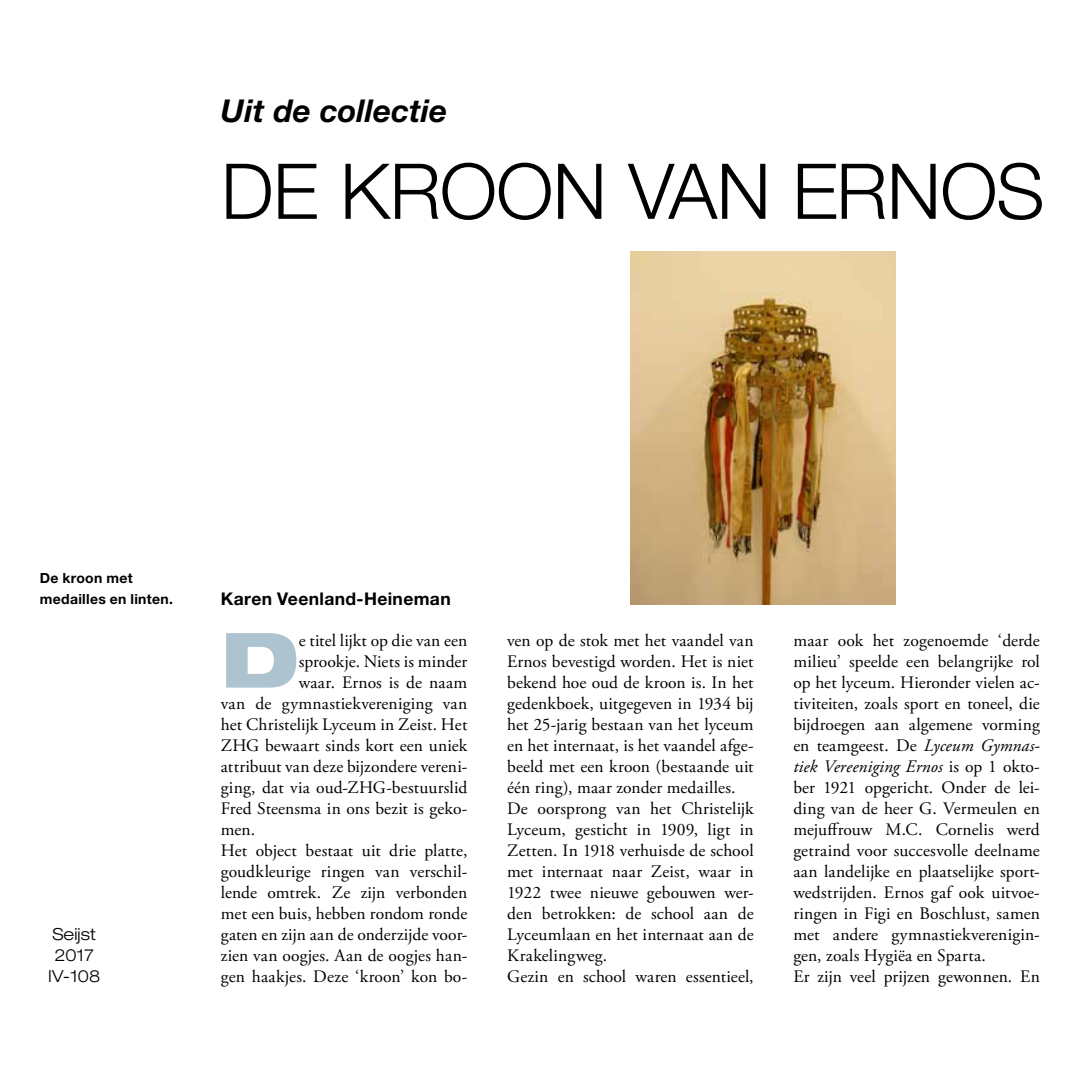
<style>
.page{position:relative;width:1092px;height:1092px;background:#fff}
.page>*{position:absolute;margin:0;border:0;box-sizing:border-box;transform-origin:0 0}
.t1{font:300 77px "Helvetica Neue LT Std";letter-spacing:-.01em;color:#000}
.t2{font:900 expanded 76.3px "Helvetica Neue LT Std";color:#adc4d0}
.t3{font:italic 700 31.5px "Helvetica Neue LT Std";letter-spacing:.005em;color:#000}
.t4{font:17.5px/21px "Adobe Garamond Pro";letter-spacing:.005em;color:#000}
.t5{font:700 17.5px "Helvetica Neue LT Std";letter-spacing:.02em;color:#000}
.t6{font:300 expanded 16.62px/21px "Helvetica Neue LT Std";letter-spacing:.005em;color:#000;text-align:center}
.t7{font:700 14px/21px "Helvetica Neue LT Std";letter-spacing:.02em;color:#000}
.s1{font-style:italic}
</style>
<div class="page">
<img style="left:630px;top:251px;width:265px;height:353px">
<h3 class="t3" style="left:221px;top:91px;width:228px">Uit de collectie</h3>
<h1 class="t1" style="left:221px;top:144px;width:825px">DE KROON VAN ERNOS</h1>
<p class="t7" style="left:40px;top:566px;width:135px">De kroon met medailles en linten.</p>
<p class="t6" style="left:48px;top:923px;width:53px">Seijst<br>2017<br>IV-108</p>
<p class="t5" style="left:221px;top:587px;width:231px">Karen Veenland-Heineman</p>
<h2 class="t2" style="left:221px;top:610px;width:79px">D</h2>
<p class="t4" style="left:299px;top:630px;width:170px">e titel lijkt op die van een</p>
<p class="t4" style="left:299px;top:651px;width:170px">sprookje. Niets is minder</p>
<p class="t4" style="left:299px;top:672px;width:170px">waar. Ernos is de naam</p>
<p class="t4" style="left:221px;top:693px;width:248px">van de gymnastiekvereniging van</p>
<p class="t4" style="left:221px;top:714px;width:248px">het Christelijk Lyceum in Zeist. Het</p>
<p class="t4" style="left:221px;top:735px;width:248px">ZHG bewaart sinds kort een uniek</p>
<p class="t4" style="left:221px;top:756px;width:248px">attribuut van deze bijzondere vereni-</p>
<p class="t4" style="left:221px;top:777px;width:248px">ging, dat via oud-ZHG-bestuurslid</p>
<p class="t4" style="left:221px;top:798px;width:248px">Fred Steensma in ons bezit is geko-</p>
<p class="t4" style="left:221px;top:819px;width:36px">men.</p>
<p class="t4" style="left:221px;top:840px;width:248px">Het object bestaat uit drie platte,</p>
<p class="t4" style="left:221px;top:861px;width:248px">goudkleurige ringen van verschil-</p>
<p class="t4" style="left:221px;top:882px;width:248px">lende omtrek. Ze zijn verbonden</p>
<p class="t4" style="left:221px;top:903px;width:248px">met een buis, hebben rondom ronde</p>
<p class="t4" style="left:221px;top:924px;width:248px">gaten en zijn aan de onderzijde voor-</p>
<p class="t4" style="left:221px;top:945px;width:248px">zien van oogjes. Aan de oogjes han-</p>
<p class="t4" style="left:221px;top:966px;width:248px">gen haakjes. Deze ‘kroon’ kon bo-</p>
<p class="t4" style="left:507px;top:630px;width:248px">ven op de stok met het vaandel van<br>Ernos bevestigd worden. Het is niet bekend hoe oud de kroon is. In het gedenkboek, uitgegeven in 1934 bij het 25-jarig bestaan van het lyceum en het internaat, is het vaandel afge&shy;beeld met een kroon (bestaande uit één ring), maar zonder medailles.<br>De oorsprong van het Christelijk<br>Lyceum, gesticht in 1909, ligt in<br>Zetten. In 1918 verhuisde de school met internaat naar Zeist, waar in<br>1922 twee nieuwe gebouwen wer&shy;den betrokken: de school aan de<br>Lyceumlaan en het internaat aan de<br>Krakelingweg.<br>Gezin en school waren essentieel,</p>
<p class="t4" style="left:793px;top:630px;width:248px">maar ook het zogenoemde ‘derde milieu’ speelde een belangrijke rol op het lyceum. Hieronder vielen ac&shy;tiviteiten, zoals sport en toneel, die bijdroegen aan algemene vorming en teamgeest. De <span class="s1">Lyceum Gymnas&shy;tiek Vereeniging Ernos</span> is op 1 okto&shy;ber 1921 opgericht. Onder de lei&shy;ding van de heer G. Vermeulen en mejuffrouw M.C. Cornelis werd getraind voor succesvolle deelname aan landelijke en plaatselijke sport&shy;wedstrijden. Ernos gaf ook uitvoe&shy;ringen in Figi en Boschlust, samen met andere gymnastiekverenigin&shy;gen, zoals Hygiëa en Sparta.<br>Er zijn veel prijzen gewonnen. En</p>
</div>
